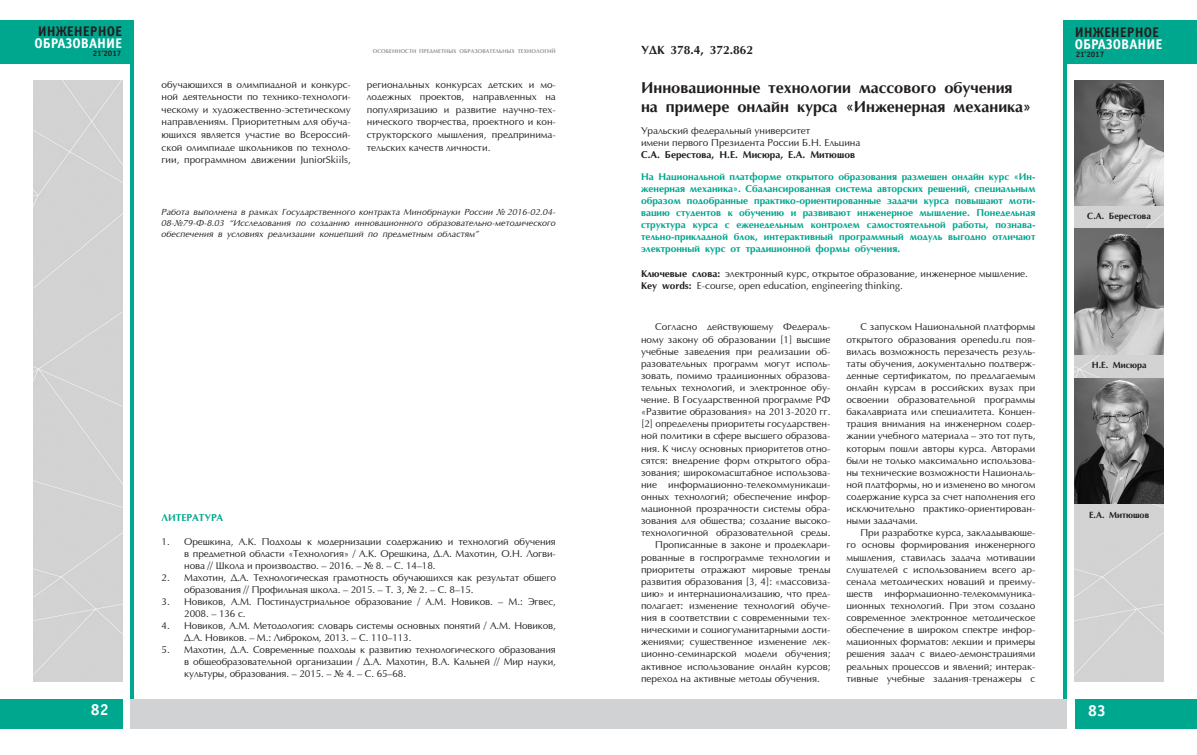
<style>
.page{position:relative;width:1197px;height:755px;background:#fff}
.page>*{position:absolute;margin:0;border:0;box-sizing:border-box;transform-origin:0 0}
.t1{font:700 16px/19.2px "AG Optima";color:#231f20}
.t2{font:700 16px "Officina Sans C";color:#fff}
.t3{font:700 14px "Officina Sans C";color:#fff}
.t4{font:700 14px "Officina Sans C";color:#231f20}
.t5{font:700 12px "AG Optima";color:#231f20}
.main_nn{font:10px/12.1px "Optima";color:#231f20;text-align:justify}
.t6{font:700 10px/12px "AG Optima";color:#00a78f;text-align:justify}
.t7{font:700 10px "AG Optima";color:#231f20}
.t8{font:italic 9px/10.8px "AG Optima";color:#231f20;text-align:justify}
.t9{font:700 9px "AG Optima";color:#231f20}
.t10{font:700 8px "Officina Sans C";color:#231f20}
.t11{font:700 5.5px "AG Optima";letter-spacing:.01em;color:#939598}
.s1{font-family:"Times New Roman"}
.s2{font-family:"AG Optima";font-weight:700}
</style>
<div class="page">
<div style="left:1063px;top:20px;width:133px;height:43px;background:#00a78f"></div>
<div style="left:1074px;top:698px;width:122px;height:30px;background:#00a78f"></div>
<hr style="left:1063px;top:45px;width:3px;height:653px;background:#00a78f">
<div style="left:598px;top:698px;width:468px;height:30px;background:#d1d2d4"></div>
<div style="left:1074px;top:205px;width:89px;height:476px;background:#d3d3d3"></div>
<div style="left:0;top:698px;width:122px;height:30px;background:#00a78f"></div>
<div style="left:0;top:20px;width:133px;height:43px;background:#00a78f"></div>
<hr style="left:130px;top:45px;width:3px;height:653px;background:#00a78f">
<div style="left:33px;top:80px;width:89px;height:601px;background:#d3d3d3"></div>
<div style="left:130px;top:698px;width:468px;height:30px;background:#d1d2d4"></div>
<img style="left:1074px;top:80px;width:89px;height:125px">
<img style="left:1074px;top:229px;width:89px;height:125px">
<img style="left:1074px;top:378px;width:89px;height:125px">
<h2 class="t4" style="left:38px;top:23px;width:86px">ИНЖЕНЕРНОЕ</h2>
<h2 class="t3" style="left:34px;top:35px;width:89px">ОБРАЗОВАНИЕ</h2>
<p class="t10" style="left:93px;top:49px;width:30px">21’2017</p>
<p class="t11" style="left:373px;top:48px;width:185px">ОСОБЕННОСТИ ПРЕДМЕТНЫХ ОБРАЗОВАТЕЛЬНЫХ ТЕХНОЛОГИЙ</p>
<p class="main_nn" style="left:161px;top:78px;width:191px;line-height:12.6px">обучающихся в олимпиадной и конкурс&shy;ной деятельности по технико-технологи&shy;ческому и художественно-эстетическому направлениям. Приоритетным для обуча&shy;ющихся является участие во Всероссий&shy;ской олимпиаде школьников по техноло&shy;гии, программном движении JuniorSkiils,</p>
<p class="main_nn" style="left:367px;top:78px;width:190px;line-height:12.6px">региональных конкурсах детских и мо&shy;лодежных проектов, направленных на популяризацию и развитие научно-тех&shy;нического творчества, проектного и кон&shy;структорского мышления, предпринима&shy;тельских качеств личности.</p>
<p class="t8" style="left:161px;top:207px;width:396px">Работа выполнена в рамках Государственного контракта Минобрнауки России <span class="s1">№</span> 2016-02.04- 08-<span class="s1">№</span>79-Ф-8.03 “Исследования по созданию инновационного образовательно-методического обеспечения в условиях реализации концепций по предметным областям”</p>
<p class="t6" style="left:161px;top:511px;width:63px">ЛИТЕРАТУРА</p>
<p class="main_nn" style="left:184px;top:535px;width:373px;text-indent:-23px">1. Орешкина, А.К. Подходы к модернизации содержанию и технологий обучения в предметной области «Технология» / А.К. Орешкина, Д.А. Махотин, О.Н. Логви&shy;нова // Школа и производство. – 2016. – <span class="s1">№</span> 8. – С. 14–18.</p>
<p class="main_nn" style="left:184px;top:571px;width:373px;text-indent:-23px">2. Махотин, Д.А. Технологическая грамотность обучающихся как результат общего образования // Профильная школа. – 2015. – Т. 3, <span class="s1">№</span> 2. – С. 8–15.</p>
<p class="main_nn" style="left:184px;top:595px;width:373px;text-indent:-23px">3. Новиков, А.М. Постиндустриальное образование / А.М. Новиков. – М.: Эгвес,<br>2008. – 136 с.</p>
<p class="main_nn" style="left:184px;top:619px;width:373px;text-indent:-23px">4. Новиков, А.М. Методология: словарь системы основных понятий / А.М. Новиков,<br>Д.А. Новиков. – М.: Либроком, 2013. – С. 110–113.</p>
<p class="main_nn" style="left:184px;top:643px;width:373px;text-indent:-23px">5. Махотин, Д.А. Современные подходы к развитию технологического образования в общеобразовательной организации / Д.А. Махотин, В.А. Кальней // Мир науки, культуры, образования. – 2015. – <span class="s1">№</span> 4. – С. 65–68.</p>
<p class="t5" style="left:641px;top:43px;width:114px">УДК 378.4, 372.862</p>
<p class="t1" style="left:641px;top:78px;width:392px">Инновационные технологии массового обучения на примере онлайн курса «Инженерная механика»</p>
<p class="main_nn" style="left:641px;top:125px;width:221px">Уральский федеральный университет<br>имени первого Президента России Б.Н. Ельцина</p>
<p class="t7" style="left:641px;top:149px;width:215px">С.А. Берестова, Н.Е. Мисюра, Е.А. Митюшов</p>
<p class="t6" style="left:641px;top:171px;width:396px">На Национальной платформе открытого образования размещен онлайн курс «Ин&shy;женерная механика». Сбалансированная система авторских решений, специальным образом подобранные практико-ориентированные задачи курса повышают моти&shy;вацию студентов к обучению и развивают инженерное мышление. Понедельная структура курса с еженедельным контролем самостоятельной работы, познава&shy;тельно-прикладной блок, интерактивный программный модуль выгодно отличают электронный курс от традиционной формы обучения.</p>
<p class="main_nn" style="left:641px;top:267px;width:388px"><span class="s2">Ключевые слова:</span> электронный курс, открытое образование, инженерное мышление.</p>
<p class="main_nn" style="left:641px;top:279px;width:263px"><span class="s2">Key words:</span> E-course, open education, engineering thinking.</p>
<p class="main_nn" style="left:641px;top:321px;width:191px;text-indent:14px">Согласно действующему Федераль&shy;ному закону об образовании [1] высшие учебные заведения при реализации об&shy;разовательных программ могут исполь&shy;зовать, помимо традиционных образова&shy;тельных технологий, и электронное обу&shy;чение. В Государственной программе РФ «Развитие образования» на 2013-2020 гг. [2] определены приоритеты государствен&shy;ной политики в сфере высшего образова&shy;ния. К числу основных приоритетов отно&shy;сятся: внедрение форм открытого обра&shy;зования; широкомасштабное использова&shy;ние информационно-телекоммуникаци&shy;онных технологий; обеспечение инфор&shy;мационной прозрачности системы обра&shy;зования для общества; создание высоко&shy;технологичной образовательной среды.</p>
<p class="main_nn" style="left:641px;top:539px;width:191px;text-indent:14px">Прописанные в законе и продеклари&shy;рованные в госпрограмме технологии и приоритеты отражают мировые тренды развития образования [3, 4]: «массовиза&shy;цию» и интернационализацию, что пред&shy;полагает: изменение технологий обуче&shy;ния в соответствии с современными тех&shy;ническими и социогуманитарными дости&shy;жениями; существенное изменение лек&shy;ционно-семинарской модели обучения; активное использование онлайн курсов; переход на активные методы обучения.</p>
<p class="main_nn" style="left:846px;top:321px;width:190px;text-indent:14px">С запуском Национальной платформы открытого образования openedu.ru поя&shy;вилась возможность перезачесть резуль&shy;таты обучения, документально подтверж&shy;денные сертификатом, по предлагаемым онлайн курсам в российских вузах при освоении образовательной программы бакалавриата или специалитета. Концен&shy;трация внимания на инженерном содер&shy;жании учебного материала – это тот путь, которым пошли авторы курса. Авторами были не только максимально использова&shy;ны технические возможности Националь&shy;ной платформы, но и изменено во многом содержание курса за счет наполнения его исключительно практико-ориентирован&shy;ными задачами.</p>
<p class="main_nn" style="left:846px;top:527px;width:190px;text-indent:14px">При разработке курса, закладывающе&shy;го основы формирования инженерного мышления, ставилась задача мотивации слушателей c использованием всего ар&shy;сенала методических новаций и преиму&shy;ществ информационно-телекоммуника&shy;ционных технологий. При этом создано современное электронное методическое обеспечение в широком спектре инфор&shy;мационных форматов: лекции и примеры решения задач с видео-демонстрациями реальных процессов и явлений; интерак&shy;тивные учебные задания-тренажеры с</p>
<h2 class="t4" style="left:1074px;top:24px;width:86px">ИНЖЕНЕРНОЕ</h2>
<h2 class="t3" style="left:1074px;top:36px;width:89px">ОБРАЗОВАНИЕ</h2>
<p class="t10" style="left:1075px;top:49px;width:30px">21’2017</p>
<p class="t9" style="left:1087px;top:211px;width:65px">С.А. Берестова</p>
<p class="t9" style="left:1091px;top:360px;width:56px">Н.Е. Мисюра</p>
<p class="t9" style="left:1088px;top:509px;width:62px">Е.А. Митюшов</p>
<p class="t2" style="left:91px;top:700px;width:19px">82</p>
<p class="t2" style="left:1088px;top:700px;width:19px">83</p>
</div>
